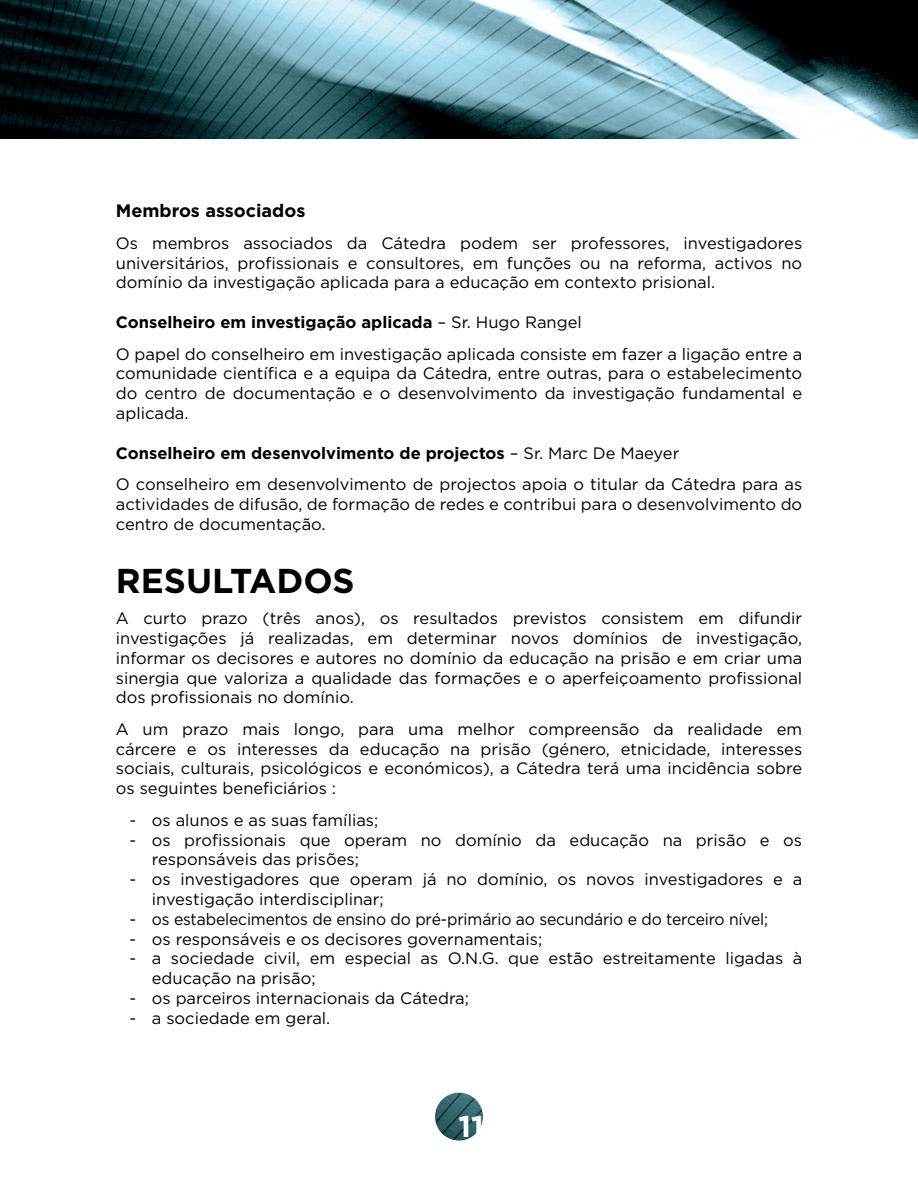
<style>
.page{position:relative;width:918px;height:1188px;background:#fff}
.page>*{position:absolute;margin:0;border:0;box-sizing:border-box;transform-origin:0 0}
.t1{font:700 34.5px "Gotham";color:#000}
.t2{font:700 30px "Gotham";color:#fff}
.t3{font:700 18px "Gotham";color:#000}
.t4{font:16.5px/19.8px "Gotham";color:#000}
.s1{font-weight:700}
</style>
<div class="page">
<img style="left:435px;top:1093px;width:48px;height:48px;border-radius:24px">
<img style="left:0;top:0;width:918px;height:138px">
<p class="t3" style="left:116px;top:201px;width:191px">Membros associados</p>
<p class="t4" style="left:116px;top:233px;width:688px;text-align:justify">Os membros associados da Cátedra podem ser professores, investigadores universitários, profissionais e consultores, em funções ou na reforma, activos no domínio da investigação aplicada para a educação em contexto prisional.</p>
<p class="t4" style="left:116px;top:306px;width:688px;line-height:31.5px"><span class="s1">Conselheiro em investigação aplicada</span> – Sr. Hugo Rangel<br>O papel do conselheiro em investigação aplicada consiste em fazer a ligação entre a</p>
<p class="t4" style="left:116px;top:363px;width:688px;text-align:justify">comunidade científica e a equipa da Cátedra, entre outras, para o estabelecimento do centro de documentação e o desenvolvimento da investigação fundamental e aplicada.</p>
<p class="t4" style="left:116px;top:437px;width:688px;line-height:31.5px"><span class="s1">Conselheiro em desenvolvimento de projectos</span> – Sr. Marc De Maeyer<br>O conselheiro em desenvolvimento de projectos apoia o titular da Cátedra para as</p>
<p class="t4" style="left:116px;top:494px;width:688px">actividades de difusão, de formação de redes e contribui para o desenvolvimento do centro de documentação.</p>
<h1 class="t1" style="left:116px;top:561px;width:240px">RESULTADOS</h1>
<p class="t4" style="left:116px;top:608px;width:688px;text-align:justify">A curto prazo (três anos), os resultados previstos consistem em difundir investigações já realizadas, em determinar novos domínios de investigação, informar os decisores e autores no domínio da educação na prisão e em criar uma sinergia que valoriza a qualidade das formações e o aperfeiçoamento profissional dos profissionais no domínio.</p>
<p class="t4" style="left:116px;top:719px;width:688px;text-align:justify">A um prazo mais longo, para uma melhor compreensão da realidade em cárcere e os interesses da educação na prisão (género, etnicidade, interesses sociais, culturais, psicológicos e económicos), a Cátedra terá uma incidência sobre os seguintes beneficiários :</p>
<p class="t4" style="left:129px;top:810px;width:250px">- os alunos e as suas famílias;</p>
<p class="t4" style="left:152px;top:830px;width:652px;text-indent:-23px">- os profissionais que operam no domínio da educação na prisão e os responsáveis das prisões;</p>
<p class="t4" style="left:152px;top:869px;width:652px;text-indent:-23px">- os investigadores que operam já no domínio, os novos investigadores e a investigação interdisciplinar;</p>
<p class="t4" style="left:129px;top:909px;width:640px">- os estabelecimentos de ensino do pré-primário ao secundário e do terceiro nível;</p>
<p class="t4" style="left:129px;top:929px;width:414px">- os responsáveis e os decisores governamentais;</p>
<p class="t4" style="left:152px;top:948px;width:652px;text-indent:-23px">- a sociedade civil, em especial as O.N .G. que estão estreitamente ligadas à educação na prisão;</p>
<p class="t4" style="left:129px;top:988px;width:341px">- os parceiros internacionais da Cátedra;</p>
<p class="t4" style="left:129px;top:1008px;width:202px">- a sociedade em geral.</p>
<h2 class="t2" style="left:458px;top:1109px;width:27px">11</h2>
</div>
